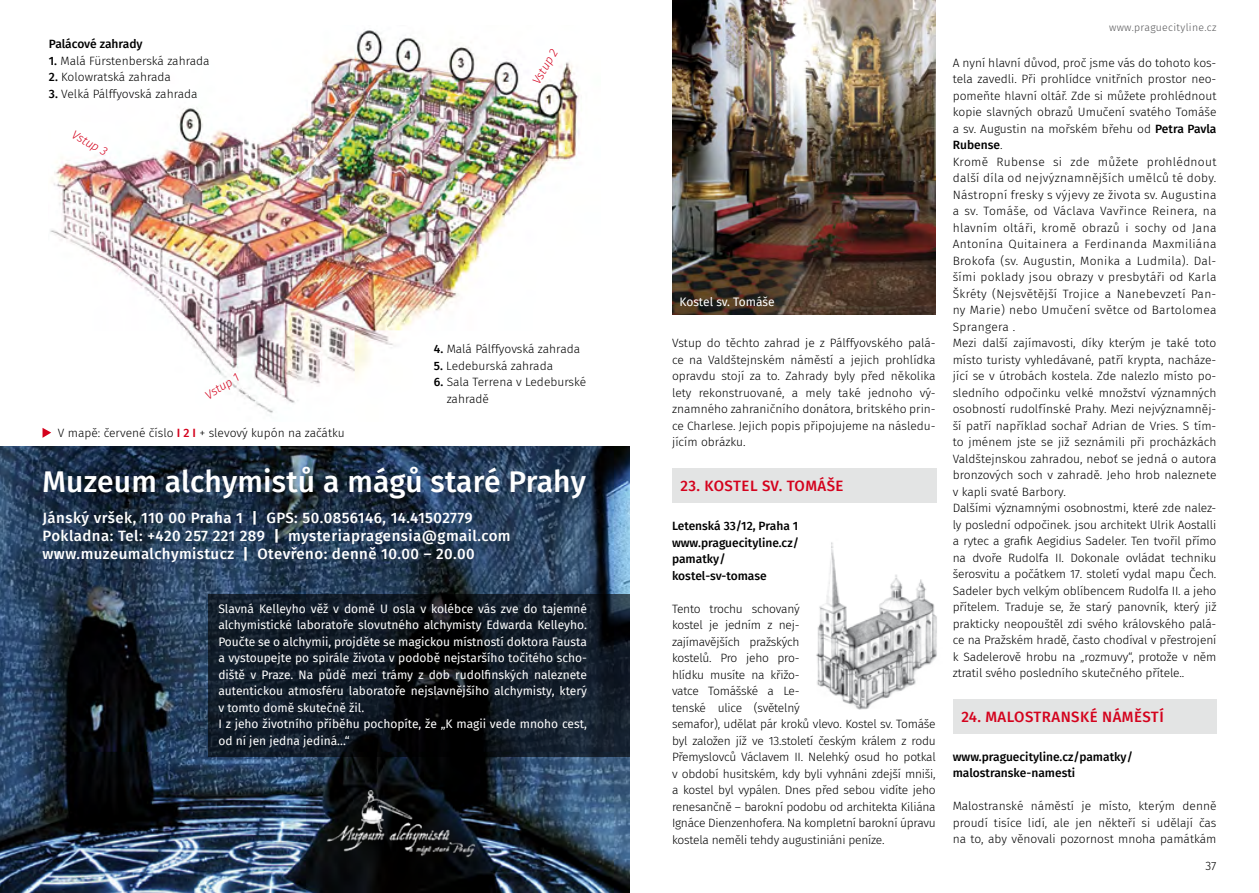
<style>
.page{position:relative;width:1259px;height:893px;background:#fff}
.page>*{position:absolute;margin:0;border:0;box-sizing:border-box;transform-origin:0 0}
.t1{font:500 30px "Fira Sans";letter-spacing:.005em;color:#fff}
.t2{font:500 15px/18px "Fira Sans";letter-spacing:.03em;color:#fff}
.t3{font:500 15px "Fira Sans";letter-spacing:.03em;color:#d4021d}
.t4{font:300 12px/16.5px "Fira Sans";letter-spacing:-.01em;color:#000}
.t5{font:12px/16.5px "Fira Sans";color:#fff}
.t6{font:500 12px/16.5px "Fira Sans";color:#000}
.t7{font:italic 300 12px "Fira Sans";color:#d4021d}
.t8{font:300 10.5px "Fira Sans";letter-spacing:.03em;color:#58585a}
.s1{font-weight:500}
.s2{font-weight:500;color:#d4021d}
.s3{font-weight:700}
</style>
<div class="page">
<img style="left:50px;top:30px;width:530px;height:383px">
<img style="left:672px;top:0;width:263px;height:315px">
<div style="left:952px;top:700px;width:264px;height:34px;background:#e3e4e4"></div>
<img style="left:816px;top:542px;width:121px;height:167px">
<div style="left:672px;top:469px;width:264px;height:34px;background:#e3e4e4"></div>
<svg style="left:43px;top:428px;width:8px;height:10px"></svg>
<img style="left:0;top:446px;width:629px;height:447px">
<img style="left:314px;top:791px;width:178px;height:68px">
<svg style="left:208px;top:594px;width:421px;height:162px;background:#0f1721"></svg>
<p class="t6" style="left:49px;top:35px;width:95px">Palácové zahrady</p>
<p class="t4" style="left:49px;top:52px;width:162px"><span class="s1">1.</span> Malá Fürstenberská zahrada</p>
<p class="t4" style="left:49px;top:69px;width:124px"><span class="s1">2.</span> Kolowratská zahrada</p>
<p class="t4" style="left:49px;top:85px;width:150px"><span class="s1">3.</span> Velká Pálffyovská zahrada</p>
<p class="t7" style="left:78px;top:126px;width:40px;rotate:31deg">Vstup 3</p>
<p class="t7" style="left:202px;top:389px;width:39px;rotate:-32deg">Vstup 1</p>
<p class="t7" style="left:528px;top:79px;width:40px;rotate:-60deg">Vstup 2</p>
<p class="t4" style="left:434px;top:341px;width:148px"><span class="s1">4.</span> Malá Pálffyovská zahrada</p>
<p class="t4" style="left:434px;top:357px;width:121px"><span class="s1">5.</span> Ledeburská zahrada</p>
<p class="t4" style="left:447px;top:374px;width:141px;text-indent:-13px"><span class="s1">6.</span> Sala Terrena v Ledeburské zahradě</p>
<p class="t4" style="left:58px;top:425px;width:288px">V mapě: červené číslo <span class="s2">I 2 I</span> + slevový kupón na začátku</p>
<h1 class="t1" style="left:43px;top:458px;width:545px">Muzeum alchymistů a mágů staré Prahy</h1>
<p class="t2" style="left:43px;top:508px;width:470px">Jánský vršek, 110 00 Praha 1 <span class="s3">|</span> GPS: 50.0856146, 14.41502779<br>Pokladna: Tel: +420 257 221 289 <span class="s3">|</span> mysteriapragensia@gmail.com www.muzeumalchymistucz <span class="s3">|</span> Otevřeno: denně 10.00 – 20.00</p>
<p class="t5" style="left:218px;top:600px;width:370px">Slavná Kelleyho věž v domě U osla v kolébce vás zve do tajemné alchymistické laboratoře slovutného alchymisty Edwarda Kelleyho.<br>Poučte se o alchymii, projděte se magickou místností doktora Fausta a vystoupejte po spirále života v podobě nejstaršího točitého scho&shy;diště v Praze. Na půdě mezi trámy z dob rudolfinských naleznete autentickou atmosféru laboratoře nejslavnějšího alchymisty, který v tomto domě skutečně žil.<br>I z jeho životního příběhu pochopíte, že „K magii vede mnoho cest, od ní jen jedna jediná...“</p>
<p class="t5" style="left:679px;top:293px;width:97px">Kostel sv. Tomáše</p>
<p class="t4" style="left:672px;top:335px;width:265px;text-align:justify">Vstup do těchto zahrad je z Pálffyovského palá&shy;ce na Valdštejnském náměstí a jejich prohlídka opravdu stojí za to. Zahrady byly před několika lety rekonstruované, a mely také jednoho vý&shy;znamného zahraničního donátora, britského prin&shy;ce Charlese. Jejich popis připojujeme na následu&shy;jícím obrázku.</p>
<p class="t3" style="left:680px;top:474px;width:164px">23. KOSTEL SV. TOMÁŠE</p>
<p class="t6" style="left:672px;top:517px;width:128px">Letenská 33/12, Praha 1 www.praguecityline.cz/ pamatky/ kostel-sv-tomase</p>
<p class="t4" style="left:672px;top:600px;width:265px">Tento trochu schovaný<br>kostel je jedním z nej-<br>zajímavějších pražských<br>kostelů. Pro jeho pro-<br>hlídku musíte na křižo-<br>vatce Tomášské a Le-<br>tenské ulice (světelný<br>semafor), udělat pár kroků vlevo. Kostel sv. Tomáše byl založen jíž ve 13.století českým králem z rodu Přemyslovců Václavem II. Nelehký osud ho potkal v období husitském, kdy byli vyhnáni zdejší mniši, a kostel byl vypálen. Dnes před sebou vidíte jeho renesančně – barokní podobu od architekta Kiliána Ignáce Dienzenhofera. Na kompletní barokní úpravu kostela neměli tehdy augustiniáni peníze.</p>
<p class="t8" style="left:1109px;top:20px;width:109px">www.praguecityline.cz</p>
<p class="t4" style="left:952px;top:54px;width:265px">A nyní hlavní důvod, proč jsme vás do tohoto kos&shy;tela zavedli. Při prohlídce vnitřních prostor neo&shy;pomeňte hlavní oltář. Zde si můžete prohlédnout kopie slavných obrazů Umučení svatého Tomáše a sv. Augustin na mořském břehu od <span class="s1">Petra Pavla Rubense</span>.<br>Kromě Rubense si zde můžete prohlédnout další díla od nejvýznamnějších umělců té doby.<br>Nástropní fresky s výjevy ze života sv. Augustina a sv. Tomáše, od Václava Vavřince Reinera, na hlavním oltáři, kromě obrazů i sochy od Jana Antonína Quitainera a Ferdinanda Maxmiliána Brokofa (sv. Augustin, Monika a Ludmila). Dal&shy;šími poklady jsou obrazy v presbytáři od Karla Škréty (Nejsvětější Trojice a Nanebevzetí Pan&shy;ny Marie) nebo Umučení světce od Bartolomea Sprangera .<br>Mezi další zajímavosti, díky kterým je také toto místo turisty vyhledávané, patří krypta, nacháze&shy;jící se v útrobách kostela. Zde nalezlo místo po&shy;sledního odpočinku velké množství významných osobností rudolfínské Prahy. Mezi nejvýznamněj&shy;ší patří například sochař Adrian de Vries. S tím&shy;to jménem jste se již seznámili při procházkách Valdštejnskou zahradou, neboť se jedná o autora bronzových soch v zahradě. Jeho hrob naleznete v kapli svaté Barbory.<br>Dalšími významnými osobnostmi, které zde nalez&shy;ly poslední odpočinek. jsou architekt Ulrik Aostalli a rytec a grafik Aegidius Sadeler. Ten tvořil přímo na dvoře Rudolfa II. Dokonale ovládat techniku šerosvitu a počátkem 17. století vydal mapu Čech.<br>Sadeler bych velkým oblíbencem Rudolfa II. a jeho přítelem. Traduje se, že starý panovník, který již prakticky neopouštěl zdi svého královského palá&shy;ce na Pražském hradě, často chodíval v přestrojení k Sadelerově hrobu na „rozmuvy“, protože v něm ztratil svého posledního skutečného přítele..</p>
<p class="t3" style="left:961px;top:705px;width:204px">24. MALOSTRANSKÉ NÁMĚSTÍ</p>
<p class="t6" style="left:952px;top:748px;width:182px">www.praguecityline.cz/pamatky/ malostranske-namesti</p>
<p class="t4" style="left:952px;top:798px;width:265px;text-align:justify">Malostranské náměstí je místo, kterým denně proudí tisíce lidí, ale jen někteří si udělají čas na to, aby věnovali pozornost mnoha památkám</p>
<p class="t4" style="left:1205px;top:858px;width:13px">37</p>
</div>
